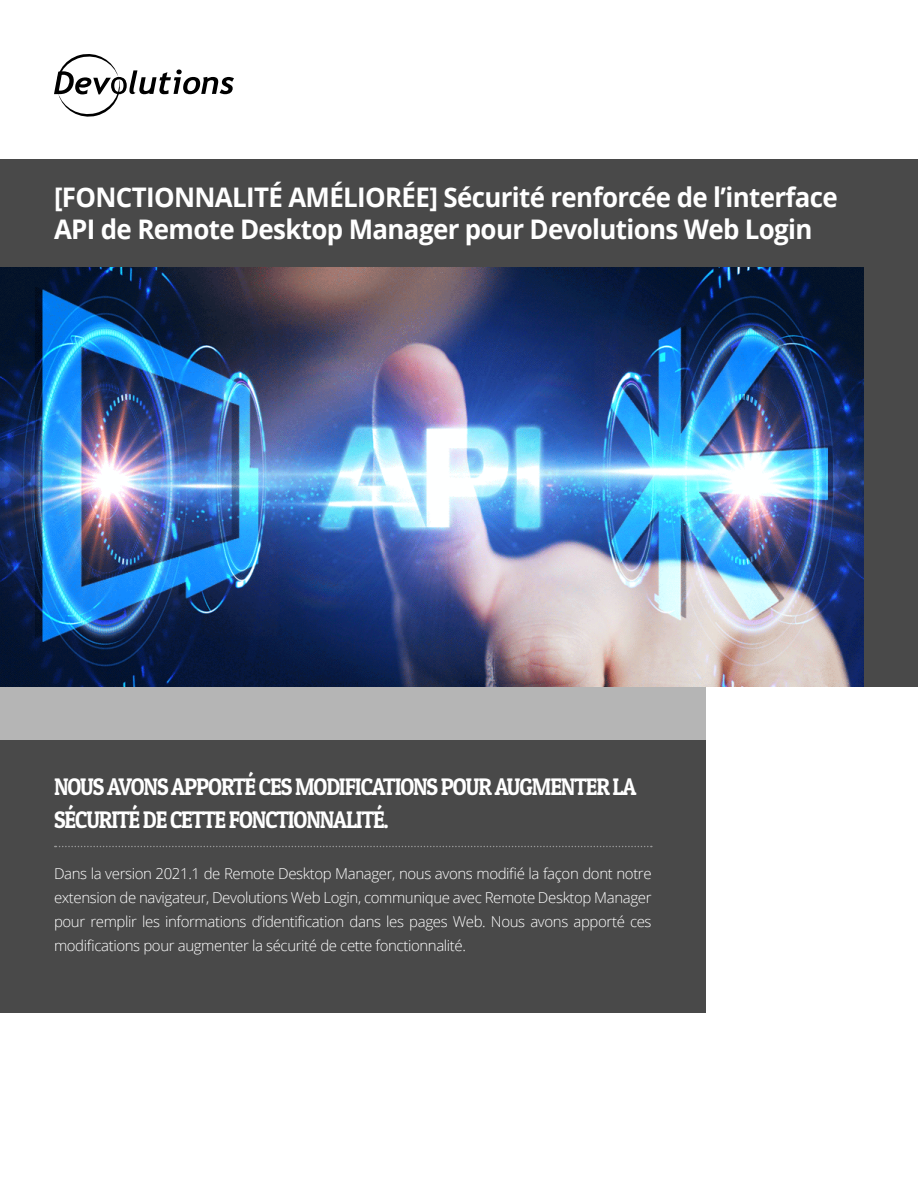
<style>
.page{position:relative;width:918px;height:1188px;background:#fff}
.page>*{position:absolute;margin:0;border:0;box-sizing:border-box;transform-origin:0 0}
.t1{font:700 27px/32.4px "Open Sans";letter-spacing:-.025em;color:#fff;scale:.96 1}
.t2{font:24px/33px "Patua One";letter-spacing:-.05em;color:#fff;scale:.9 1}
.t3{font:300 15px/24px "Open Sans";letter-spacing:-.025em;color:#fff;text-align:justify}
</style>
<div class="page">
<div style="left:0;top:159px;width:918px;height:527px;background:#494949"></div>
<svg style="left:54px;top:54px;width:180px;height:63px"></svg>
<div style="left:0;top:686px;width:706px;height:327px;background:#b5b5b5"></div>
<div style="left:0;top:740px;width:706px;height:273px;background:#494949"></div>
<svg style="left:55px;top:846px;width:597px;height:1px"></svg>
<img style="left:0;top:267px;width:864px;height:419px">
<p class="t1" style="left:54px;top:180px;width:818px">[FONCTIONNALITÉ AMÉLIORÉE] Sécurité renforcée de l’interface<br>API de Remote Desktop Manager pour Devolutions Web Login</p>
<p class="t2" style="left:54px;top:769px;width:649px">NOUS AVONS APPORTÉ CES MODIFICATIONS POUR AUGMENTER LA<br>SÉCURITÉ DE CETTE FONCTIONNALITÉ.</p>
<p class="t3" style="left:54px;top:861px;width:599px">Dans la version 2021.1 de Remote Desktop Manager, nous avons modifié la façon dont notre extension de navigateur, Devolutions Web Login, communique avec Remote Desktop Manager pour remplir les informations d’identification dans les pages Web. Nous avons apporté ces modifications pour augmenter la sécurité de cette fonctionnalité.</p>
</div>
